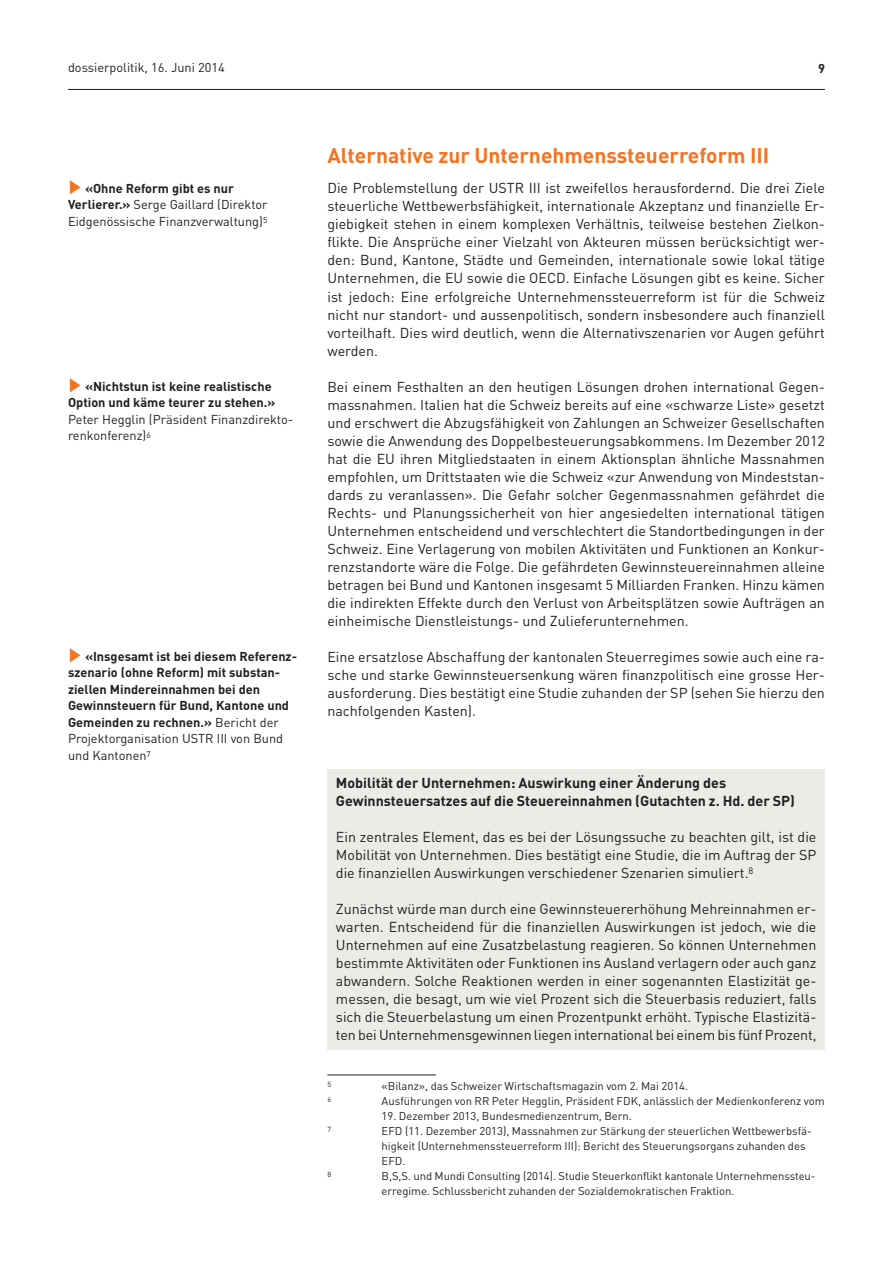
<style>
.page{position:relative;width:893px;height:1263px;background:#fff}
.page>*{position:absolute;margin:0;border:0;box-sizing:border-box;transform-origin:0 0}
._201_____Titel_1__Hi{font:700 21px "DIN";color:#f47321}
._101_____Lauftext{font:14.25px/18px "DIN";color:#231f20;text-align:justify}
._101_1_____Text_Zita{font:14.25px/18px "DIN";letter-spacing:-.01em;color:#231f20;text-align:justify}
._101_1_____Text_Zita-2{font:700 14.25px "DIN";color:#231f20}
.t1{font:700 12.75px/16.5px "DIN";color:#231f20}
.t2{font:12.75px/16.5px "DIN";color:#231f20}
._106_____Fussnote{font:11.25px/15px "DIN";color:#231f20}
._106_____Fussnote-2{font:7.35px "DIN";color:#231f20}
.s1{color:#f47321}
.s2{font-weight:700}
.s3{font-weight:400}
</style>
<div class="page">
<hr style="left:68px;top:89px;width:757px;height:1px;background:#231f20">
<div style="left:327px;top:769px;width:498px;height:281px;background:#ebebe8"></div>
<hr style="left:327px;top:1075px;width:109px;height:1px;background:#231f20">
<p class="t2" style="left:68px;top:59px;width:158px">dossierpolitik, 16. Juni 2014</p>
<p class="t1" style="left:818px;top:59px;width:8px">9</p>
<p class="t2" style="left:68px;top:180px;width:201px"><span class="s1">✓</span> <span class="s2">«Ohne Reform gibt es nur<br>Verlierer.»</span> Serge Gaillard (Direktor<br>Eidgenössische Finanzverwaltung)<sup>5</sup></p>
<p class="t1" style="left:68px;top:377px;width:227px"><span class="s1">✓</span> «Nichtstun ist keine realistische<br>Option und käme teurer zu stehen.»<br><span class="s3">Peter Hegglin (Präsident Finanzdirekto&shy;renkonferenz)</span><sup>6</sup></p>
<p class="t1" style="left:68px;top:647px;width:231px"><span class="s1">✓</span> «Insgesamt ist bei diesem Referenz&shy;szenario (ohne Reform) mit substan&shy;ziellen Mindereinnahmen bei den Gewinnsteuern für Bund, Kantone und Gemeinden zu rechnen.» <span class="s3">Bericht der Projektorganisation USTR III von Bund und Kantonen</span><sup>7</sup></p>
<p class="_201_____Titel_1__Hi" style="left:327px;top:142px;width:443px">Alternative zur Unternehmenssteuerreform III</p>
<p class="_101_____Lauftext" style="left:327px;top:179px;width:499px">Die Problemstellung der USTR III ist zweifellos herausfordernd. Die drei Ziele steuerliche Wettbewerbsfähigkeit, internationale Akzeptanz und finanzielle Er&shy;giebigkeit stehen in einem komplexen Verhältnis, teilweise bestehen Zielkon&shy;flikte. Die Ansprüche einer Vielzahl von Akteuren müssen berücksichtigt wer&shy;den: Bund, Kantone, Städte und Gemeinden, internationale sowie lokal tätige Unternehmen, die EU sowie die OECD. Einfache Lösungen gibt es keine. Sicher ist jedoch: Eine erfolgreiche Unternehmenssteuerreform ist für die Schweiz nicht nur standort- und aussenpolitisch, sondern insbesondere auch finanziell vorteilhaft. Dies wird deutlich, wenn die Alternativszenarien vor Augen geführt werden.</p>
<p class="_101_____Lauftext" style="left:327px;top:377px;width:499px">Bei einem Festhalten an den heutigen Lösungen drohen international Gegen&shy;massnahmen. Italien hat die Schweiz bereits auf eine «schwarze Liste» gesetzt und erschwert die Abzugsfähigkeit von Zahlungen an Schweizer Gesellschaften sowie die Anwendung des Doppelbesteuerungsabkommens. Im Dezember 2012 hat die EU ihren Mitgliedstaaten in einem Aktionsplan ähnliche Massnahmen empfohlen, um Drittstaaten wie die Schweiz «zur Anwendung von Mindeststan&shy;dards zu veranlassen». Die Gefahr solcher Gegenmassnahmen gefährdet die Rechts- und Planungssicherheit von hier angesiedelten international tätigen Unternehmen entscheidend und verschlechtert die Standortbedingungen in der Schweiz. Eine Verlagerung von mobilen Aktivitäten und Funktionen an Konkur&shy;renzstandorte wäre die Folge. Die gefährdeten Gewinnsteuereinnahmen alleine betragen bei Bund und Kantonen insgesamt 5 Milliarden Franken. Hinzu kämen die indirekten Effekte durch den Verlust von Arbeitsplätzen sowie Aufträgen an einheimische Dienstleistungs- und Zulieferunternehmen.</p>
<p class="_101_____Lauftext" style="left:327px;top:647px;width:499px">Eine ersatzlose Abschaffung der kantonalen Steuerregimes sowie auch eine ra&shy;sche und starke Gewinnsteuersenkung wären finanzpolitisch eine grosse Her&shy;ausforderung. Dies bestätigt eine Studie zuhanden der SP (sehen Sie hierzu den nachfolgenden Kasten).</p>
<p class="_101_1_____Text_Zita-2" style="left:336px;top:773px;width:392px">Mobilität der Unternehmen: Auswirkung einer Änderung des</p>
<p class="_101_1_____Text_Zita-2" style="left:336px;top:791px;width:461px">Gewinnsteuersatzes auf die Steuereinnahmen (Gutachten z. Hd. der SP)</p>
<p class="_101_1_____Text_Zita" style="left:336px;top:827px;width:482px">Ein zentrales Element, das es bei der Lösungssuche zu beachten gilt, ist die Mobilität von Unternehmen. Dies bestätigt eine Studie, die im Auftrag der SP die finanziellen Auswirkungen verschiedener Szenarien simuliert.<sup>8</sup></p>
<p class="_101_1_____Text_Zita" style="left:336px;top:899px;width:482px">Zunächst würde man durch eine Gewinnsteuererhöhung Mehreinnahmen er&shy;warten. Entscheidend für die finanziellen Auswirkungen ist jedoch, wie die Unternehmen auf eine Zusatzbelastung reagieren. So können Unternehmen bestimmte Aktivitäten oder Funktionen ins Ausland verlagern oder auch ganz abwandern. Solche Reaktionen werden in einer sogenannten Elastizität ge&shy;messen, die besagt, um wie viel Prozent sich die Steuerbasis reduziert, falls sich die Steuerbelastung um einen Prozentpunkt erhöht. Typische Elastizitä&shy;ten bei Unternehmensgewinnen liegen international bei einem bis fünf Prozent,</p>
<p class="_106_____Fussnote-2" style="left:327px;top:1080px;width:5px">5</p>
<p class="_106_____Fussnote" style="left:382px;top:1078px;width:308px">«Bilanz», das Schweizer Wirtschaftsmagazin vom 2. Mai 2014.</p>
<p class="_106_____Fussnote-2" style="left:327px;top:1095px;width:5px">6</p>
<p class="_106_____Fussnote" style="left:382px;top:1093px;width:445px">Ausführungen von RR Peter Hegglin, Präsident FDK, anlässlich der Medienkonferenz vom</p>
<p class="_106_____Fussnote" style="left:382px;top:1108px;width:252px">19. Dezember 2013, Bundesmedienzentrum, Bern.</p>
<p class="_106_____Fussnote-2" style="left:327px;top:1125px;width:5px">7</p>
<p class="_106_____Fussnote" style="left:382px;top:1123px;width:432px">EFD (11. Dezember 2013), Massnahmen zur Stärkung der steuerlichen Wettbewerbsfä&shy;higkeit (Unternehmenssteuerreform III): Bericht des Steuerungsorgans zuhanden des<br>EFD.</p>
<p class="_106_____Fussnote-2" style="left:327px;top:1170px;width:5px">8</p>
<p class="_106_____Fussnote" style="left:382px;top:1168px;width:435px">B,S,S. und Mundi Consulting (2014). Studie Steuerkonflikt kantonale Unternehmenssteu&shy;erregime. Schlussbericht zuhanden der Sozialdemokratischen Fraktion.</p>
</div>
